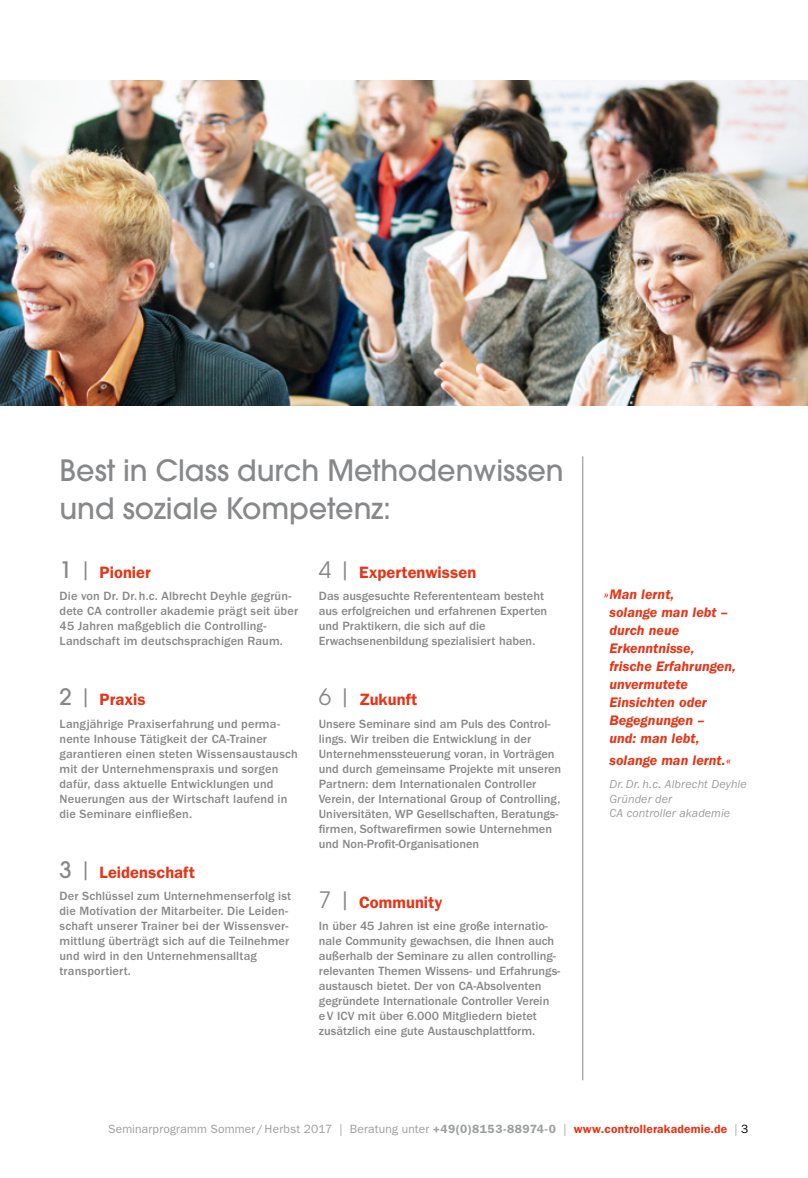
<style>
.page{position:relative;width:808px;height:1178px;background:#fff}
.page>*{position:absolute;margin:0;border:0;box-sizing:border-box;transform-origin:0 0}
.t1{font:500 29.25px/38px "Avant Garde";color:#87888a}
.t2{font:600 16.5px "ITC Franklin Gothic Std";color:#e53517}
.t3{font:italic 600 14.25px/18px "ITC Franklin Gothic Std";color:#e53517}
.t4{font:500 12.3px/15px "ITC Franklin Gothic Std";color:#87888a}
.t5{font:12px "ITC Franklin Gothic Std";letter-spacing:.015em;color:#9c9e9f}
.t6{font:italic 12px/14.4px "ITC Franklin Gothic Std";letter-spacing:.01em;color:#9c9e9f}
.s1{font-family:"Avant Garde";font-weight:500;font-size:22.5px;color:#87888a}
.s2{font-family:"Avant Garde";font-weight:400;font-size:22.5px;color:#87888a}
.s3{font-weight:600}
.s4{font-weight:600;color:#e53517}
.s5{color:#000}
</style>
<div class="page">
<img style="left:0;top:81px;width:808px;height:324px">
<hr style="left:582px;top:456px;width:1px;height:624px;background:#87888a">
<h1 class="t1" style="left:59px;top:451px;width:506px">Best in Class durch Methodenwissen und soziale Kompetenz:</h1>
<h2 class="t2" style="left:60px;top:562px;width:93px"><span class="s1">1</span> <span class="s2">|</span> Pionier</h2>
<p class="t4" style="left:60px;top:589px;width:240px">Die von Dr. Dr.h.c. Albrecht Deyhle gegrün&shy;dete CA controller akademie prägt seit über 45 Jahren maßgeblich die Controlling-Landschaft im deutschsprachigen Raum.</p>
<h2 class="t2" style="left:60px;top:690px;width:88px"><span class="s1">2</span> <span class="s2">|</span> Praxis</h2>
<p class="t4" style="left:60px;top:716px;width:240px">Langjährige Praxiserfahrung und perma&shy;nente Inhouse Tätigkeit der CA-Trainer garantieren einen steten Wissensaustausch mit der Unternehmenspraxis und sorgen dafür, dass aktuelle Entwicklungen und Neuerungen aus der Wirtschaft laufend in die Seminare einfließen.</p>
<h2 class="t2" style="left:60px;top:862px;width:137px"><span class="s1">3</span> <span class="s2">|</span> Leidenschaft</h2>
<p class="t4" style="left:60px;top:889px;width:233px">Der Schlüssel zum Unternehmenserfolg ist die Motivation der Mitarbeiter. Die Leiden&shy;schaft unserer Trainer bei der Wissensver&shy;mittlung überträgt sich auf die Teilnehmer und wird in den Unternehmensalltag transportiert.</p>
<h2 class="t2" style="left:319px;top:562px;width:159px"><span class="s2">4 |</span> Expertenwissen</h2>
<p class="t4" style="left:319px;top:589px;width:230px">Das ausgesuchte Referententeam besteht aus erfolgreichen und erfahrenen Experten und Praktikern, die sich auf die Erwachsenenbildung spezialisiert haben.</p>
<h2 class="t2" style="left:319px;top:690px;width:100px"><span class="s2">6 |</span> Zukunft</h2>
<p class="t4" style="left:319px;top:716px;width:244px">Unsere Seminare sind am Puls des Control&shy;lings. Wir treiben die Entwicklung in der Unternehmenssteuerung voran, in Vorträgen und durch gemeinsame Projekte mit unseren Partnern: dem Internationalen Controller Verein, der International Group of Controlling, Universitäten, WP Gesellschaften, Beratungs&shy;firmen, Softwarefirmen sowie Unternehmen und Non-Profit-Organisationen</p>
<h2 class="t2" style="left:319px;top:892px;width:125px"><span class="s2">7 |</span> Community</h2>
<p class="t4" style="left:319px;top:919px;width:243px">In über 45 Jahren ist eine große internatio&shy;nale Community gewachsen, die Ihnen auch außerhalb der Seminare zu allen controlling&shy;relevanten Themen Wissens- und Erfahrungs&shy;austausch bietet. Der von CA-Absolventen gegründete Internationale Controller Verein eV ICV mit über 6.000 Mitgliedern bietet zusätzlich eine gute Austauschplattform.</p>
<p class="t3" style="left:609px;top:586px;width:128px;text-indent:-6px">» Man lernt,<br>solange man lebt – durch neue<br>Erkenntnisse, frische Erfahrungen, unvermutete<br>Einsichten oder<br>Begegnungen –<br>und: man lebt,</p>
<p class="t3" style="left:609px;top:751px;width:123px">solange man lernt.«</p>
<p class="t6" style="left:609px;top:777px;width:139px">Dr. Dr. h.c. Albrecht Deyhle<br>Gründer der<br>CA controller akademie</p>
<p class="t5" style="left:108px;top:1122px;width:642px">Seminarprogramm Sommer/Herbst 2017 | Beratung unter <span class="s3">+49(0)8153-88974-0</span> | <span class="s4">www.controllerakademie.de</span> | <span class="s5">3</span></p>
</div>
